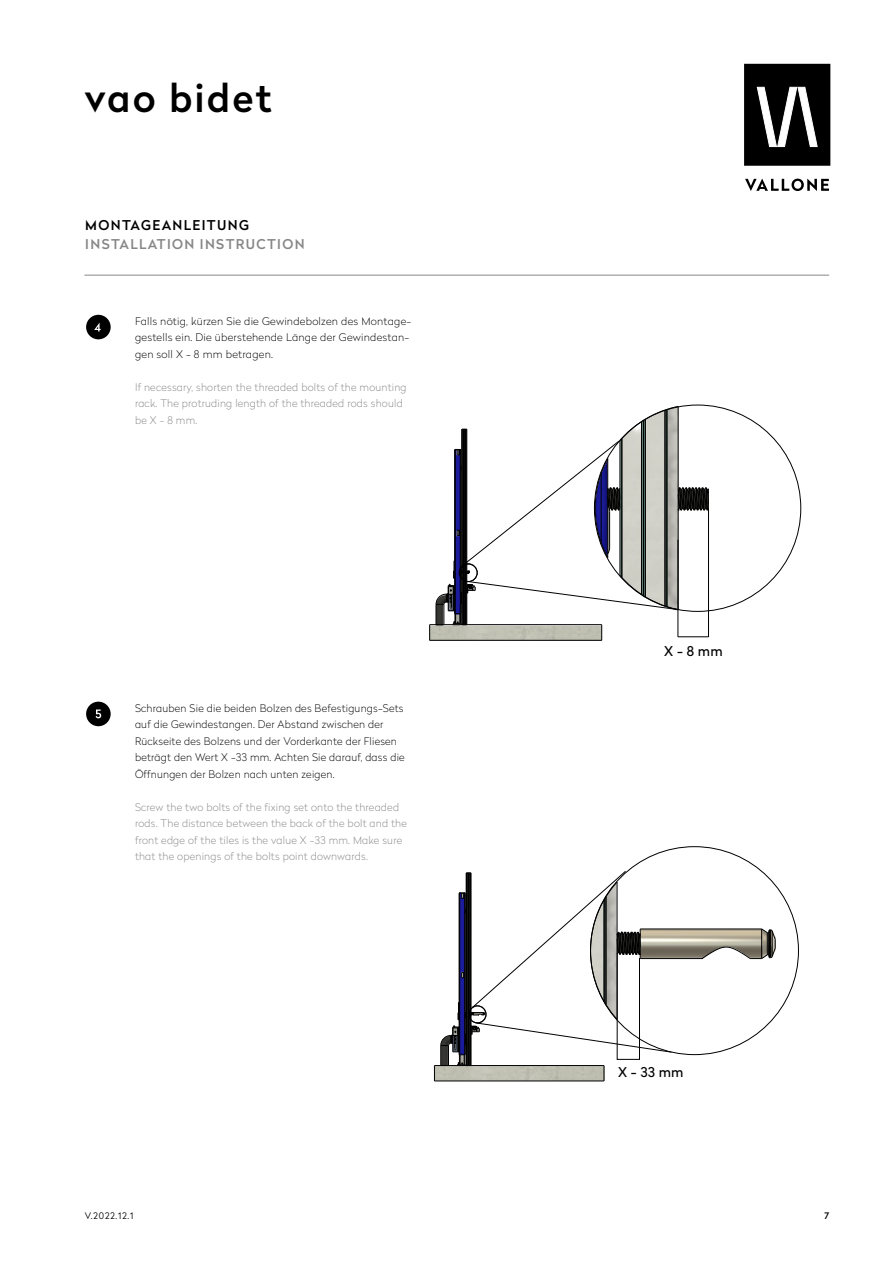
<style>
.page{position:relative;width:893px;height:1263px;background:#fff}
.page>*{position:absolute;margin:0;border:0;box-sizing:border-box;transform-origin:0 0}
.t1{font:500 38.55px "Radikal";letter-spacing:.06em;color:#000}
.t2{font:500 13.5px "Radikal";letter-spacing:.1em;color:#878787}
.t3{font:500 13.5px "Radikal";letter-spacing:.1em;color:#000}
.t4{font:13.5px "Radikal";color:#000}
.t5{font:100 10.5px/16.5px "Radikal";letter-spacing:.02em;color:#000}
.t6{font:100 10.5px/16.5px "Radikal";letter-spacing:.02em;color:#878787}
.t7{font:300 9px "Radikal";letter-spacing:.08em;color:#000}
.t8{font:500 9px "Radikal";color:#000}
</style>
<div class="page">
<svg style="left:745px;top:179px;width:84px;height:12px"></svg>
<div style="left:745px;top:65px;width:84px;height:99px;background:#000"></div>
<div style="left:744px;top:64px;width:86px;height:102px;border:3px solid #000"></div>
<svg style="left:757px;top:87px;width:61px;height:60px"></svg>
<hr style="left:84px;top:275px;width:745px;height:1px;background:#878787">
<div style="left:86px;top:315px;width:25px;height:24px;background:#000;border-radius:50%"></div>
<svg style="left:94px;top:323px;width:7px;height:8px"></svg>
<div style="left:86px;top:702px;width:25px;height:24px;background:#000;border-radius:50%"></div>
<svg style="left:96px;top:709px;width:5px;height:9px"></svg>
<hr style="left:430px;top:640px;width:172px;height:1px;background:#000">
<hr style="left:434px;top:1081px;width:170px;height:1px;background:#000">
<img style="left:672px;top:882px;width:103px;height:137px">
<hr style="left:640px;top:958px;width:62px;height:1px;background:#000">
<hr style="left:640px;top:929px;width:122px;height:1px;background:#000">
<svg style="left:701px;top:928px;width:75px;height:31px"></svg>
<svg style="left:429px;top:406px;width:280px;height:234px"></svg>
<svg style="left:434px;top:871px;width:238px;height:210px"></svg>
<hr style="left:678px;top:540px;width:1px;height:97px;background:#000">
<hr style="left:678px;top:636px;width:30px;height:1px;background:#000">
<hr style="left:708px;top:509px;width:1px;height:128px;background:#000">
<div style="left:459px;top:563px;width:18px;height:19px;border:1px solid #000;border-radius:50%"></div>
<div style="left:469px;top:1006px;width:17px;height:17px;border:1px solid #000;border-radius:50%"></div>
<h1 class="t1" style="left:84px;top:70px;width:189px">vao bidet</h1>
<p class="t3" style="left:85px;top:215px;width:165px">MONTAGEANLEITUNG</p>
<p class="t2" style="left:85px;top:235px;width:221px">INSTALLATION INSTRUCTION</p>
<p class="t5" style="left:135px;top:312px;width:278px">Falls nötig, kürzen Sie die Gewindebolzen des Montage&shy;gestells ein. Die überstehende Länge der Gewindestan&shy;gen soll X - 8 mm betragen.</p>
<p class="t6" style="left:135px;top:378px;width:273px">If necessary, shorten the threaded bolts of the mounting rack. The protruding length of the threaded rods should be X - 8 mm.</p>
<p class="t5" style="left:135px;top:699px;width:271px">Schrauben Sie die beiden Bolzen des Befestigungs-Sets auf die Gewindestangen. Der Abstand zwischen der Rückseite des Bolzens und der Vorderkante der Fliesen beträgt den Wert X -33 mm. Achten Sie darauf, dass die Öffnungen der Bolzen nach unten zeigen.</p>
<p class="t6" style="left:135px;top:798px;width:273px">Screw the two bolts of the fixing set onto the threaded rods. The distance between the back of the bolt and the front edge of the tiles is the value X -33 mm. Make sure that the openings of the bolts point downwards.</p>
<p class="t4" style="left:664px;top:641px;width:60px">X - 8 mm</p>
<p class="t4" style="left:618px;top:1063px;width:67px">X - 33 mm</p>
<p class="t7" style="left:85px;top:1209px;width:50px">V.2022.12.1</p>
<p class="t8" style="left:824px;top:1209px;width:6px">7</p>
</div>
